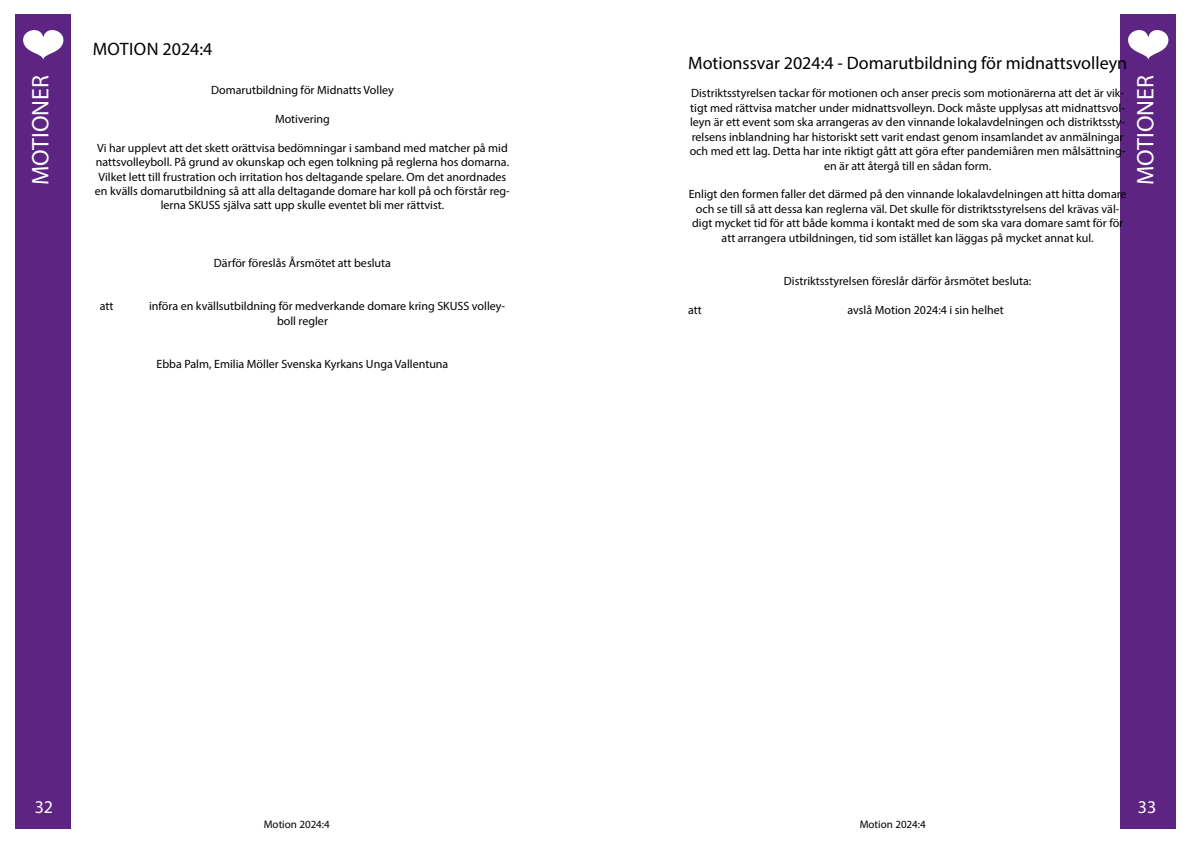
<style>
.page{position:relative;width:1191px;height:842px;background:#fff}
.page>*{position:absolute;margin:0;border:0;box-sizing:border-box;transform-origin:0 0}
.t1{font:24px "Myriad Pro";color:#fff}
.t2{font:18px "Myriad Pro";color:#000}
.t3{font:18px "Myriad Pro";color:#fff}
.t4{font:12px/14.4px "Myriad Pro";color:#000;text-align:center}
.t5{font:11px "Myriad Pro";color:#000}
</style>
<div class="page">
<div style="left:15px;top:14px;width:56px;height:815px;background:#5e2483"></div>
<svg style="left:23px;top:30px;width:41px;height:30px"></svg>
<div style="left:1120px;top:14px;width:55px;height:815px;background:#5e2483"></div>
<svg style="left:1128px;top:30px;width:41px;height:30px"></svg>
<h2 class="t2" style="left:93px;top:38px;width:121px">MOTION 2024:4</h2>
<p class="t4" style="left:211px;top:83px;width:184px">Domarutbildning för Midnatts Volley</p>
<p class="t4" style="left:275px;top:112px;width:56px">Motivering</p>
<p class="t4" style="left:95px;top:140px;width:416px">Vi har upplevt att det skett orättvisa bedömningar i samband med matcher på mid nattsvolleyboll. På grund av okunskap och egen tolkning på reglerna hos domarna.<br>Vilket lett till frustration och irritation hos deltagande spelare. Om det anordnades en kvälls domarutbildning så att alla deltagande domare har koll på och förstår reg&shy;lerna SKUSS själva satt upp skulle eventet bli mer rättvist.</p>
<h2 class="t2" style="left:688px;top:52px;width:440px">Motionssvar 2024:4 - Domarutbildning för midnattsvolleyn</h2>
<p class="t4" style="left:689px;top:86px;width:437px">Distriktsstyrelsen tackar för motionen och anser precis som motionärerna att det är vik&shy;tigt med rättvisa matcher under midnattsvolleyn. Dock måste upplysas att midnattsvol&shy;leyn är ett event som ska arrangeras av den vinnande lokalavdelningen och distriktssty&shy;relsens inblandning har historiskt sett varit endast genom insamlandet av anmälningar och med ett lag. Detta har inte riktigt gått att göra efter pandemiåren men målsättning&shy;en är att återgå till en sådan form.</p>
<p class="t4" style="left:688px;top:187px;width:439px">Enligt den formen faller det därmed på den vinnande lokalavdelningen att hitta domare och se till så att dessa kan reglerna väl. Det skulle för distriktsstyrelsens del krävas väl&shy;digt mycket tid för att både komma i kontakt med de som ska vara domare samt för för att arrangera utbildningen, tid som istället kan läggas på mycket annat kul.</p>
<p class="t4" style="left:784px;top:273px;width:249px">Distriktsstyrelsen föreslår därför årsmötet besluta:</p>
<p class="t4" style="left:688px;top:302px;width:15px">att</p>
<p class="t4" style="left:847px;top:302px;width:158px">avslå Motion 2024:4 i sin helhet</p>
<h1 class="t1" style="left:25px;top:185px;width:111px;rotate:-90deg">MOTIONER</h1>
<h1 class="t1" style="left:1130px;top:185px;width:111px;rotate:-90deg">MOTIONER</h1>
<p class="t4" style="left:214px;top:256px;width:178px">Därför föreslås Årsmötet att besluta</p>
<p class="t4" style="left:100px;top:299px;width:15px">att</p>
<p class="t4" style="left:277px;top:299px;width:230px;text-align:left;text-indent:-128px">införa en kvällsutbildning för medverkande domare kring SKUSS volley&shy;boll regler</p>
<p class="t4" style="left:156px;top:356px;width:293px">Ebba Palm, Emilia Möller Svenska Kyrkans Unga Vallentuna</p>
<h2 class="t3" style="left:35px;top:796px;width:20px">32</h2>
<h2 class="t3" style="left:1137px;top:796px;width:20px">33</h2>
<p class="t5" style="left:264px;top:817px;width:68px">Motion 2024:4</p>
<p class="t5" style="left:859px;top:817px;width:68px">Motion 2024:4</p>
</div>
